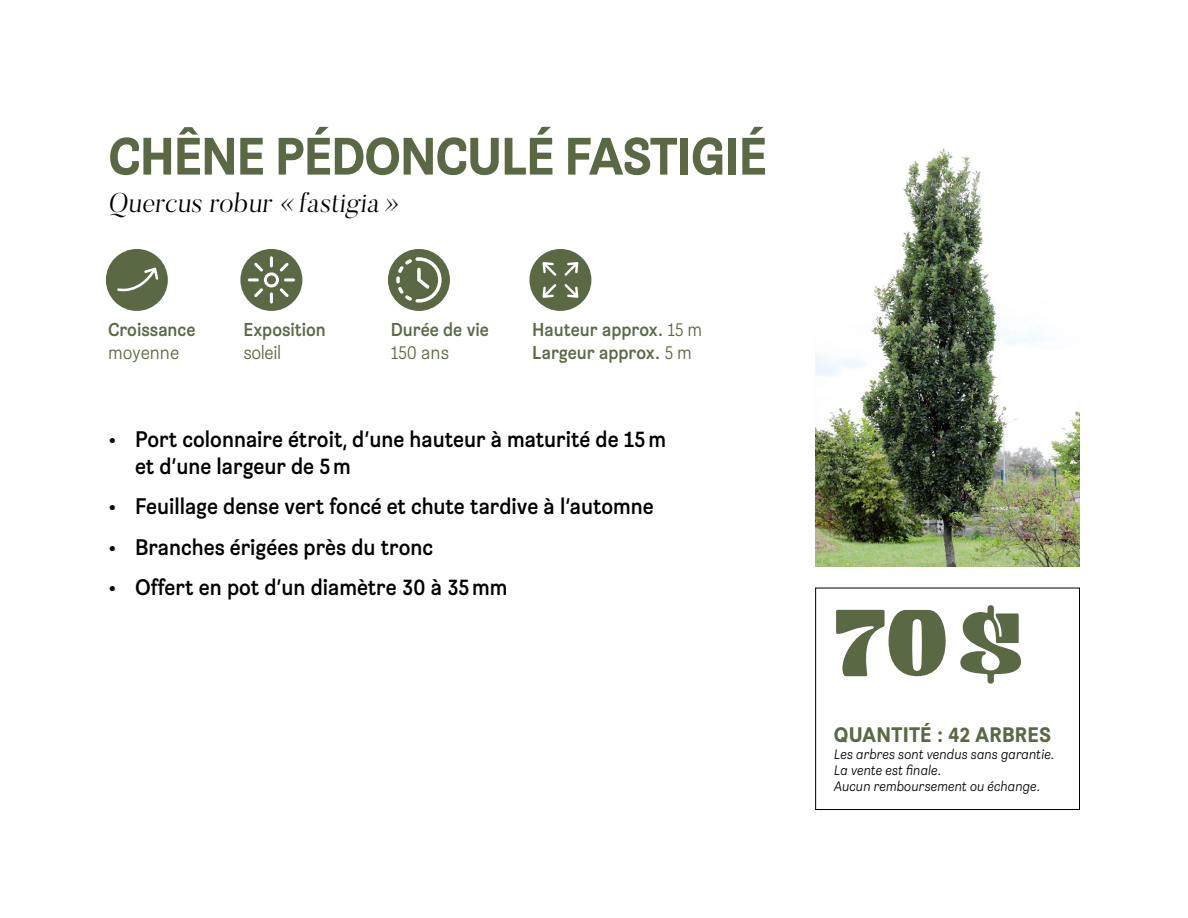
<style>
.page{position:relative;width:1188px;height:918px;background:#fff}
.page>*{position:absolute;margin:0;border:0;box-sizing:border-box;transform-origin:0 0}
.t1{font:79.5px "Emiken Display";color:#5b6844}
.t2{font:700 52.5px "Brezel Grotesk";letter-spacing:-.02em;color:#5b6844}
.t3{font:300 27px "Butler";color:#000}
.t4{font:500 22.5px/27px "Brezel Grotesk";color:#000}
.t5{font:700 21px "Brezel Grotesk";letter-spacing:.01em;color:#5b6844}
.t6{font:500 18.6px/22.4px "Brezel Grotesk";color:#5b6844}
.t7{font:300 18.6px "Brezel Grotesk";color:#5b6844}
.t8{font:italic 300 13.65px/16.4px "Brezel Grotesk";color:#000}
.s1{font-weight:300}
</style>
<div class="page">
<img style="left:815px;top:148px;width:265px;height:419px">
<div style="left:106px;top:249px;width:62px;height:62px;background:#5b6844;border-radius:50%"></div>
<svg style="left:117px;top:267px;width:42px;height:25px"></svg>
<div style="left:240px;top:249px;width:62px;height:62px;background:#5b6844;border-radius:50%"></div>
<svg style="left:248px;top:256px;width:47px;height:48px"></svg>
<div style="left:388px;top:249px;width:62px;height:62px;background:#5b6844;border-radius:50%"></div>
<svg style="left:396px;top:257px;width:46px;height:46px"></svg>
<div style="left:529px;top:249px;width:62px;height:62px;background:#5b6844;border-radius:50%"></div>
<svg style="left:565px;top:262px;width:13px;height:14px"></svg>
<svg style="left:543px;top:284px;width:13px;height:14px"></svg>
<svg style="left:565px;top:284px;width:13px;height:14px"></svg>
<svg style="left:543px;top:262px;width:13px;height:14px"></svg>
<div style="left:815px;top:588px;width:265px;height:222px;border:1px solid #000"></div>
<h2 class="t2" style="left:108px;top:123px;width:660px">CHÊNE PÉDONCULÉ FASTIGIÉ</h2>
<p class="t3" style="left:108px;top:186px;width:297px">Quercus robur «fastigia»</p>
<p class="t6" style="left:108px;top:319px;width:89px">Croissance</p>
<p class="t7" style="left:108px;top:341px;width:73px">moyenne</p>
<p class="t6" style="left:243px;top:319px;width:84px">Exposition</p>
<p class="t7" style="left:243px;top:341px;width:39px">soleil</p>
<p class="t6" style="left:391px;top:319px;width:100px">Durée de vie</p>
<p class="t7" style="left:391px;top:341px;width:60px">150 ans</p>
<p class="t6" style="left:532px;top:319px;width:172px">Hauteur approx. <span class="s1">15 m<br></span>Largeur approx. <span class="s1">5 m</span></p>
<p class="t4" style="left:135px;top:426px;width:533px;text-indent:-27px">• Port colonnaire étroit, d’une hauteur à maturité de 15m et d’une largeur de 5m</p>
<p class="t4" style="left:108px;top:493px;width:547px">• Feuillage dense vert foncé et chute tardive à l’automne</p>
<p class="t4" style="left:108px;top:534px;width:327px">• Branches érigées près du tronc</p>
<p class="t4" style="left:108px;top:574px;width:401px">• Offert en pot d’un diamètre 30 à 35mm</p>
<h1 class="t1" style="left:834px;top:583px;width:191px">70$</h1>
<p class="t5" style="left:834px;top:722px;width:219px">QUANTITÉ : 42 ARBRES</p>
<p class="t8" style="left:834px;top:746px;width:222px">Les arbres sont vendus sans garantie.<br>La vente est finale.<br>Aucun remboursement ou échange.</p>
</div>
